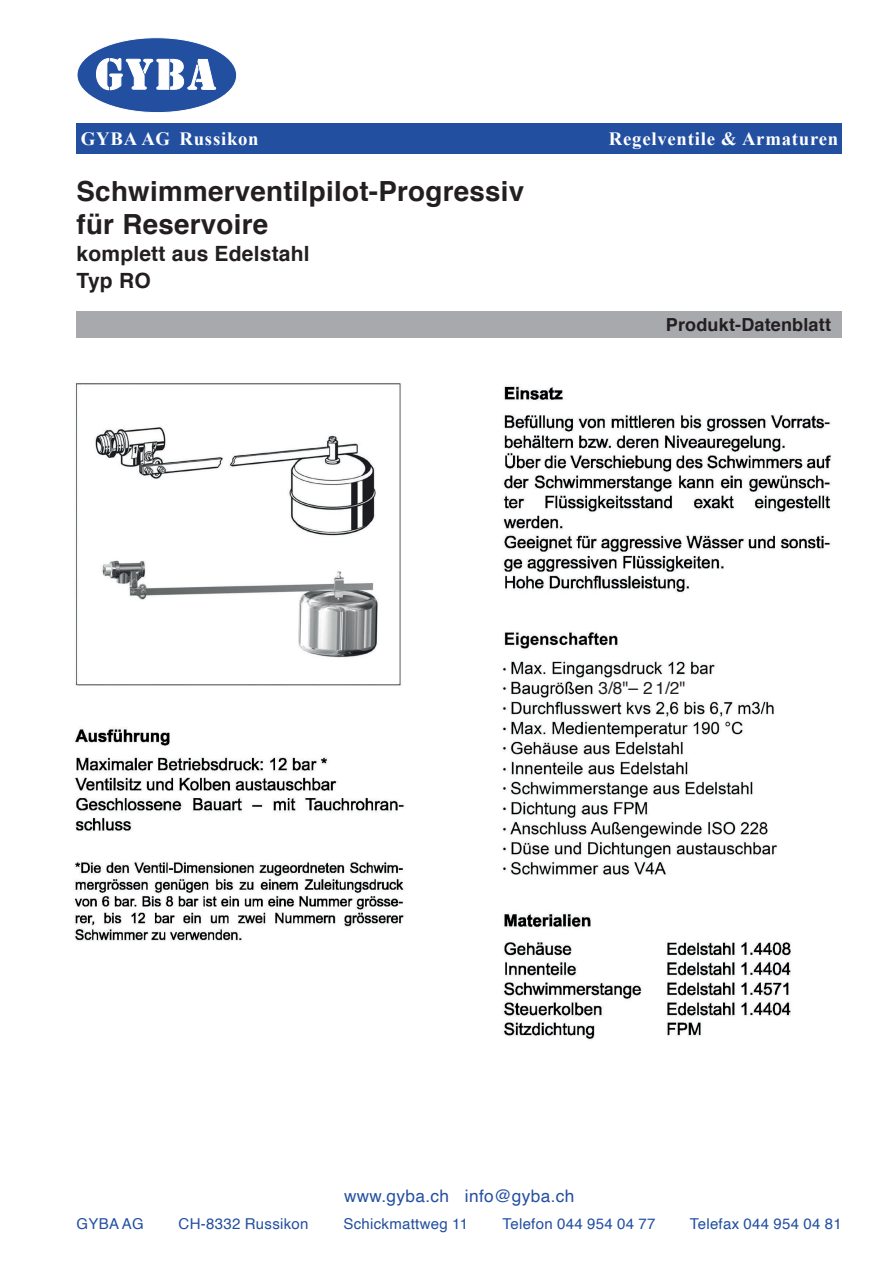
<style>
.page{position:relative;width:893px;height:1263px;background:#fff}
.page>*{position:absolute;margin:0;border:0;box-sizing:border-box;transform-origin:0 0}
.t1{font:700 27.75px/33.3px "Helvetica";letter-spacing:.01em;color:#231f20}
.t2{font:700 21px/27px "Helvetica";letter-spacing:.01em;color:#231f20}
.t3{font:700 18.75px "Times New Roman";letter-spacing:.04em;color:#fff}
.t4{font:700 18px "Helvetica";letter-spacing:.01em;color:#231f20}
.t5{font:17.25px "Helvetica";letter-spacing:.02em;color:#234fa1}
.t6{font:17.25px "Helvetica";color:#231f20}
.t7{font:15px "Helvetica";letter-spacing:.02em;color:#234fa1}
</style>
<div class="page">
<div style="left:77px;top:311px;width:765px;height:27px;background:#a8a9ad"></div>
<svg style="left:77px;top:37px;width:160px;height:76px"></svg>
<div style="left:77px;top:123px;width:765px;height:31px;background:#234fa1"></div>
<img style="left:75px;top:383px;width:327px;height:303px">
<img style="left:74px;top:727px;width:331px;height:214px">
<img style="left:502px;top:385px;width:329px;height:655px">
<div style="left:596px;top:679px;width:175px;height:19px;background:#fff"></div>
<p class="t3" style="left:81px;top:126px;width:179px">GYBA AG Russikon</p>
<p class="t3" style="left:609px;top:126px;width:231px">Regelventile &amp; Armaturen</p>
<h1 class="t1" style="left:77px;top:175px;width:449px">Schwimmerventilpilot-Progressiv für Reservoire</h1>
<h2 class="t2" style="left:77px;top:241px;width:235px">komplett aus Edelstahl<br>Typ RO</h2>
<p class="t4" style="left:666px;top:310px;width:167px">Produkt-Datenblatt</p>
<p class="t6" style="left:598px;top:674px;width:89px">3/8"– 2 1/2"</p>
<p class="t5" style="left:344px;top:1183px;width:232px">www.gyba.ch info@gyba.ch</p>
<p class="t7" style="left:77px;top:1212px;width:69px">GYBA AG</p>
<p class="t7" style="left:179px;top:1212px;width:131px">CH-8332 Russikon</p>
<p class="t7" style="left:343px;top:1212px;width:126px">Schickmattweg 11</p>
<p class="t7" style="left:503px;top:1212px;width:154px">Telefon 044 954 04 77</p>
<p class="t7" style="left:690px;top:1212px;width:153px">Telefax 044 954 04 81</p>
</div>
